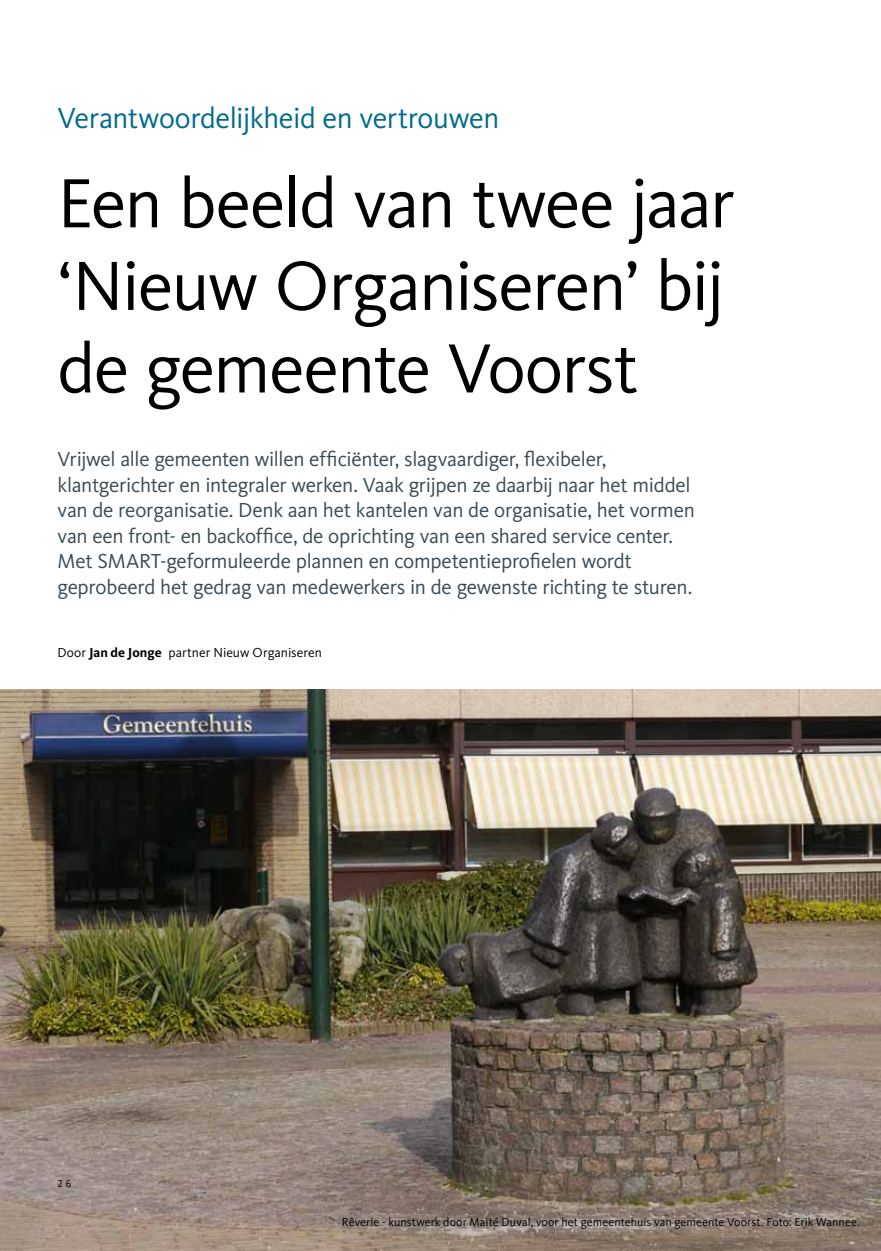
<style>
.page{position:relative;width:881px;height:1251px;background:#fff}
.page>*{position:absolute;margin:0;border:0;box-sizing:border-box;transform-origin:0 0}
.t1{font:72px/82.5px "Kievit";letter-spacing:-.025em;color:#000}
.t2{font:30px "Kievit";letter-spacing:-.015em;color:#006b8d}
.t3{font:21px/25.5px "Kievit";letter-spacing:-.015em;color:#3a4a55}
.t4{font:13.5px "Kievit";letter-spacing:.005em;color:#000}
.t5{font:12px "Kievit";color:#000}
.t6{font:10.5px "Kievit Regular SC";color:#000}
.s1{font-weight:700}
</style>
<div class="page">
<img style="left:0;top:689px;width:880px;height:561px">
<h2 class="t2" style="left:57px;top:100px;width:443px">Verantwoordelijkheid en vertrouwen</h2>
<h1 class="t1" style="left:57px;top:161px;width:678px">Een beeld van twee jaar ‘Nieuw Organiseren’ bij de gemeente Voorst</h1>
<p class="t3" style="left:57px;top:446px;width:638px">Vrijwel alle gemeenten willen efficiënter, slagvaardiger, flexibeler, klantgerichter en integraler werken. Vaak grijpen ze daarbij naar het middel van de reorganisatie. Denk aan het kantelen van de organisatie, het vormen van een front- en backoffice, de oprichting van een shared service center.<br>Met SMART-geformuleerde plannen en competentieprofielen wordt geprobeerd het gedrag van medewerkers in de gewenste richting te sturen.</p>
<p class="t4" style="left:57px;top:643px;width:266px">Door <span class="s1">Jan de Jonge</span> partner Nieuw Organiseren</p>
<p class="t6" style="left:57px;top:1176px;width:15px">2 6</p>
<p class="t5" style="left:342px;top:1214px;width:519px">Rêverie - kunstwerk door Maïté Duval, voor het gemeentehuis van gemeente Voorst. Foto: Erik Wannee.</p>
</div>
